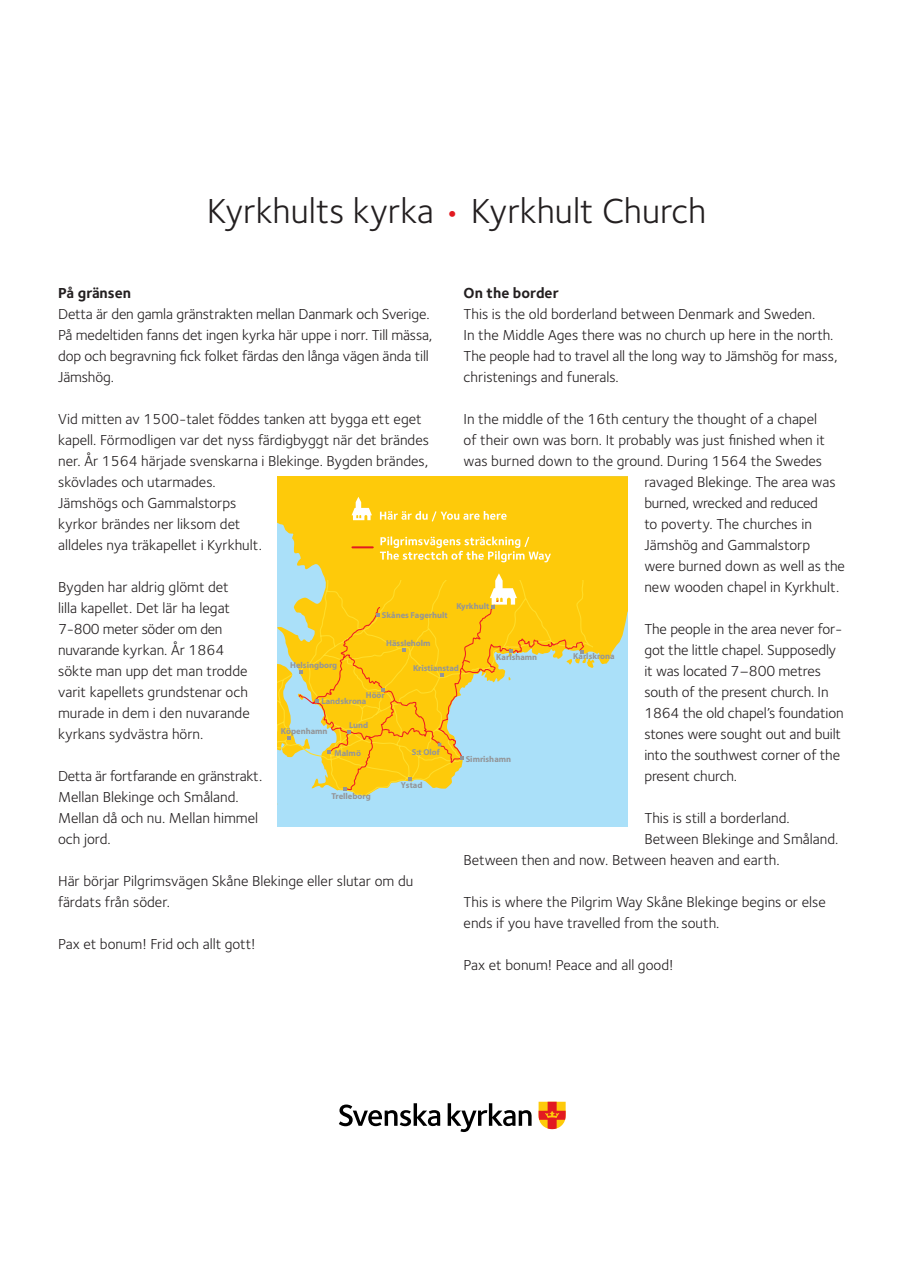
<style>
.page{position:relative;width:913px;height:1287px;background:#fff}
.page>*{position:absolute;margin:0;border:0;box-sizing:border-box;transform-origin:0 0}
.t1{font:36px "Foundry Sterling";color:#231f20}
.t2{font:15px/21px "Foundry Sterling";color:#231f20}
.t3{font:15px "Foundry Sterling";letter-spacing:-.02em;color:#231f20}
.t4{font:700 15px "Foundry Sterling";color:#231f20}
.t5{font:700 8.6px "Myriad";color:#939598}
.s1{color:#e21a21}
</style>
<div class="page">
<div style="left:277px;top:476px;width:350px;height:350px;background:#aae0f9"></div>
<div style="left:277px;top:476px;width:350px;height:189px;background:#feca0a"></div>
<svg style="left:277px;top:581px;width:316px;height:216px"></svg>
<svg style="left:298px;top:599px;width:287px;height:192px"></svg>
<svg style="left:403px;top:648px;width:3px;height:4px"></svg>
<svg style="left:347px;top:730px;width:4px;height:4px"></svg>
<svg style="left:441px;top:673px;width:3px;height:4px"></svg>
<svg style="left:509px;top:649px;width:4px;height:3px"></svg>
<svg style="left:343px;top:787px;width:4px;height:4px"></svg>
<svg style="left:408px;top:777px;width:3px;height:4px"></svg>
<svg style="left:277px;top:657px;width:41px;height:148px"></svg>
<svg style="left:566px;top:650px;width:28px;height:18px"></svg>
<svg style="left:393px;top:699px;width:48px;height:47px;background:#fcbe0d"></svg>
<svg style="left:381px;top:688px;width:4px;height:3px"></svg>
<svg style="left:376px;top:614px;width:4px;height:3px"></svg>
<svg style="left:351px;top:497px;width:21px;height:23px"></svg>
<hr style="left:352px;top:546px;width:21px;height:2px;background:#e21a21">
<svg style="left:380px;top:511px;width:127px;height:11px"></svg>
<svg style="left:380px;top:536px;width:171px;height:26px;background:#fed643"></svg>
<svg style="left:339px;top:1103px;width:101px;height:23px"></svg>
<svg style="left:448px;top:1103px;width:83px;height:29px"></svg>
<svg style="left:538px;top:1102px;width:28px;height:27px"></svg>
<svg style="left:490px;top:573px;width:27px;height:36px"></svg>
<h1 class="t1" style="left:207px;top:186px;width:501px">Kyrkhults kyrka <span class="s1">•</span> Kyrkhult Church</h1>
<p class="t4" style="left:58px;top:282px;width:75px">På gränsen</p>
<p class="t2" style="left:58px;top:303px;width:376px">Detta är den gamla gränstrakten mellan Danmark och Sverige.<br>På medeltiden fanns det ingen kyrka här uppe i norr. Till mässa, dop och begravning fick folket färdas den långa vägen ända till Jämshög.</p>
<p class="t2" style="left:58px;top:408px;width:372px">Vid mitten av 1500-talet föddes tanken att bygga ett eget kapell. Förmodligen var det nyss färdigbyggt när det brändes ner. År 1564 härjade svenskarna i Blekinge. Bygden brändes, skövlades och utarmades.<br>Jämshögs och Gammalstorps<br>kyrkor brändes ner liksom det<br>alldeles nya träkapellet i Kyrkhult.</p>
<p class="t2" style="left:58px;top:576px;width:193px">Bygden har aldrig glömt det lilla kapellet. Det lär ha legat<br>7-800 meter söder om den nuvarande kyrkan. År 1864 sökte man upp det man trodde varit kapellets grundstenar och murade in dem i den nuvarande kyrkans sydvästra hörn.</p>
<p class="t2" style="left:58px;top:765px;width:206px">Detta är fortfarande en gränstrakt.<br>Mellan Blekinge och Småland.<br>Mellan då och nu. Mellan himmel och jord.</p>
<p class="t2" style="left:58px;top:870px;width:357px">Här börjar Pilgrimsvägen Skåne Blekinge eller slutar om du färdats från söder.</p>
<p class="t2" style="left:58px;top:933px;width:199px">Pax et bonum! Frid och allt gott!</p>
<p class="t4" style="left:463px;top:282px;width:97px">On the border</p>
<p class="t2" style="left:463px;top:303px;width:375px">This is the old borderland between Denmark and Sweden.<br>In the Middle Ages there was no church up here in the north.<br>The people had to travel all the long way to Jämshög for mass, christenings and funerals.</p>
<p class="t2" style="left:463px;top:408px;width:355px">In the middle of the 16th century the thought of a chapel</p>
<p class="t2" style="left:463px;top:429px;width:363px">of their own was born. It probably was just finished when it</p>
<p class="t2" style="left:463px;top:450px;width:360px">was burned down to the ground. During 1564 the Swedes</p>
<p class="t2" style="left:644px;top:471px;width:193px">ravaged Blekinge. The area was</p>
<p class="t3" style="left:644px;top:492px;width:175px">burned, wrecked and reduced</p>
<p class="t2" style="left:644px;top:513px;width:169px">to poverty. The churches in</p>
<p class="t2" style="left:644px;top:534px;width:167px">Jämshög and Gammalstorp</p>
<p class="t2" style="left:644px;top:555px;width:202px">were burned down as well as the</p>
<p class="t2" style="left:644px;top:576px;width:196px">new wooden chapel in Kyrkhult.</p>
<p class="t2" style="left:644px;top:618px;width:201px">The people in the area never for&shy;got the little chapel. Supposedly it was located 7–800 metres south of the present church. In<br>1864 the old chapel’s foundation stones were sought out and built into the southwest corner of the present church.</p>
<p class="t2" style="left:644px;top:807px;width:147px">This is still a borderland.</p>
<p class="t2" style="left:644px;top:828px;width:195px">Between Blekinge and Småland.</p>
<p class="t2" style="left:463px;top:849px;width:318px">Between then and now. Between heaven and earth.</p>
<p class="t2" style="left:463px;top:891px;width:364px">This is where the Pilgrim Way Skåne Blekinge begins or else ends if you have travelled from the south.</p>
<p class="t2" style="left:463px;top:954px;width:211px">Pax et bonum! Peace and all good!</p>
<p class="t5" style="left:456px;top:602px;width:34px">Kyrkhult</p>
<p class="t5" style="left:382px;top:610px;width:67px">Skånes Fagerhult</p>
<p class="t5" style="left:386px;top:639px;width:46px">Hässleholm</p>
<p class="t5" style="left:496px;top:652px;width:42px">Karlshamn</p>
<p class="t5" style="left:573px;top:652px;width:43px">Karlskrona</p>
<p class="t5" style="left:290px;top:660px;width:49px">Helsingborg</p>
<p class="t5" style="left:413px;top:664px;width:48px">Kristianstad</p>
<p class="t5" style="left:366px;top:691px;width:21px">Höör</p>
<p class="t5" style="left:321px;top:697px;width:47px">Landskrona</p>
<p class="t5" style="left:349px;top:721px;width:21px">Lund</p>
<p class="t5" style="left:281px;top:727px;width:48px">Köpenhamn</p>
<p class="t5" style="left:412px;top:747px;width:30px">S:t Olof</p>
<p class="t5" style="left:334px;top:748px;width:28px">Malmö</p>
<p class="t5" style="left:331px;top:791px;width:41px">Trelleborg</p>
<p class="t5" style="left:466px;top:754px;width:47px">Simrishamn</p>
<p class="t5" style="left:401px;top:781px;width:23px">Ystad</p>
</div>
